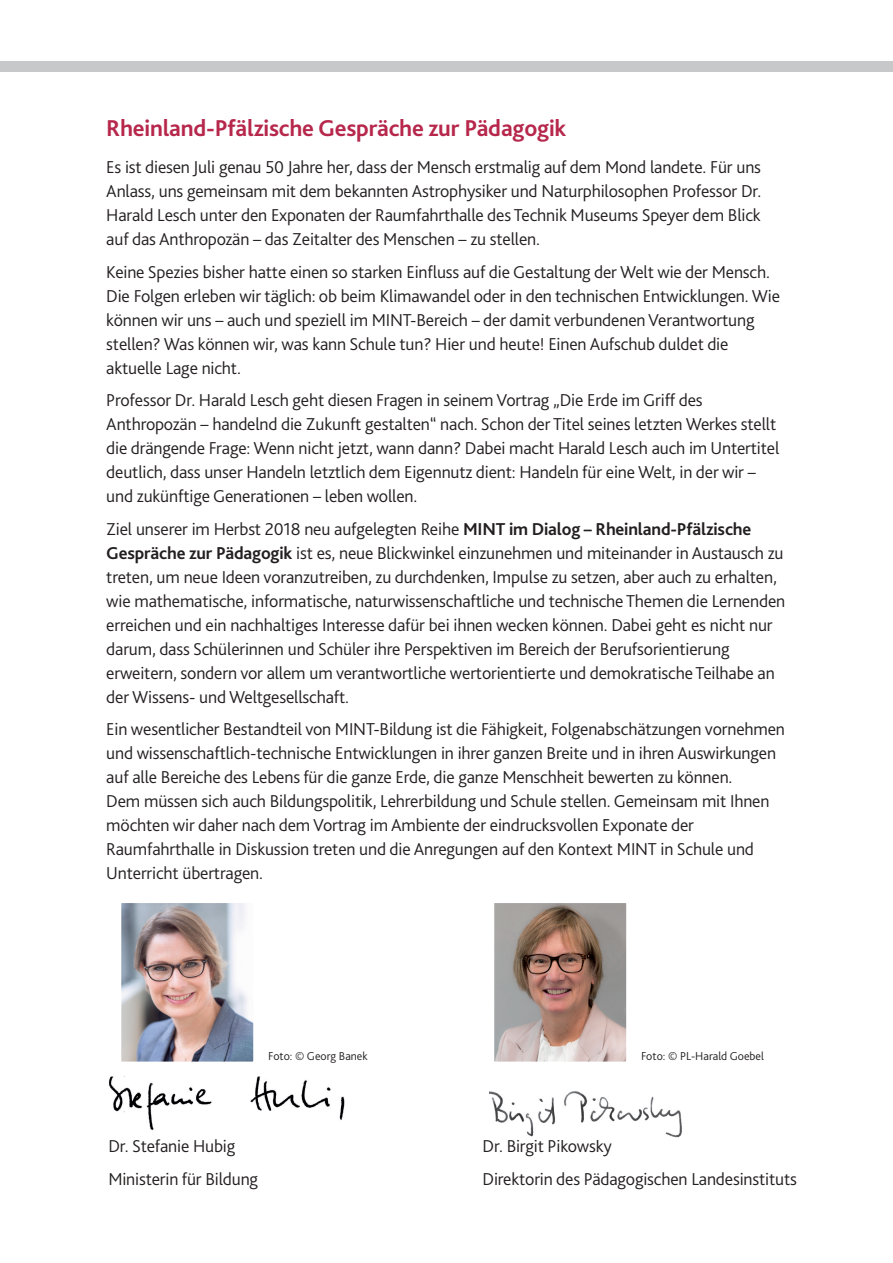
<style>
.page{position:relative;width:893px;height:1263px;background:#fff}
.page>*{position:absolute;margin:0;border:0;box-sizing:border-box;transform-origin:0 0}
.t1{font:700 24px "Bliss 2";letter-spacing:-.01em;color:#b6274b}
.t2{font:300 18px/24px "Bliss 2";letter-spacing:-.01em;color:#231f20}
.t3{font:300 12px "Bliss 2";color:#231f20}
.s1{font-weight:700}
</style>
<div class="page">
<img style="left:109px;top:1076px;width:236px;height:54px">
<img style="left:490px;top:1091px;width:192px;height:47px">
<div style="left:0;top:62px;width:893px;height:10px;background:#c7c8ca"></div>
<img style="left:122px;top:904px;width:130px;height:156px">
<img style="left:495px;top:904px;width:130px;height:156px">
<h1 class="t1" style="left:106px;top:114px;width:462px">Rheinland-Pfälzische Gespräche zur Pädagogik</h1>
<p class="t2" style="left:106px;top:155px;width:657px;text-align:justify">Es ist diesen Juli genau 50 Jahre her, dass der Mensch erstmalig auf dem Mond landete. Für uns Anlass, uns gemeinsam mit dem bekannten Astrophysiker und Naturphilosophen Professor Dr.<br>Harald Lesch unter den Exponaten der Raumfahrthalle des Technik Museums Speyer dem Blick auf das Anthropozän – das Zeitalter des Menschen – zu stellen.</p>
<p class="t2" style="left:106px;top:259px;width:675px">Keine Spezies bisher hatte einen so starken Einfluss auf die Gestaltung der Welt wie der Mensch.<br>Die Folgen erleben wir täglich: ob beim Klimawandel oder in den technischen Entwicklungen. Wie können wir uns – auch und speziell im MINT-Bereich – der damit verbundenen Verantwortung stellen? Was können wir, was kann Schule tun? Hier und heute! Einen Aufschub duldet die aktuelle Lage nicht.</p>
<p class="t2" style="left:106px;top:388px;width:674px">Professor Dr. Harald Lesch geht diesen Fragen in seinem Vortrag „Die Erde im Griff des Anthropozän – handelnd die Zukunft gestalten“ nach. Schon der Titel seines letzten Werkes stellt die drängende Frage: Wenn nicht jetzt, wann dann? Dabei macht Harald Lesch auch im Untertitel deutlich, dass unser Handeln letztlich dem Eigennutz dient: Handeln für eine Welt, in der wir – und zukünftige Generationen – leben wollen.</p>
<p class="t2" style="left:106px;top:516px;width:680px">Ziel unserer im Herbst 2018 neu aufgelegten Reihe <span class="s1">MINT im Dialog – Rheinland-Pfälzische Gespräche zur Pädagogik</span> ist es, neue Blickwinkel einzunehmen und miteinander in Austausch zu treten, um neue Ideen voranzutreiben, zu durchdenken, Impulse zu setzen, aber auch zu erhalten, wie mathematische, informatische, naturwissenschaftliche und technische Themen die Lernenden erreichen und ein nachhaltiges Interesse dafür bei ihnen wecken können. Dabei geht es nicht nur darum, dass Schülerinnen und Schüler ihre Perspektiven im Bereich der Berufsorientierung erweitern, sondern vor allem um verantwortliche wertorientierte und demokratische Teilhabe an der Wissens- und Weltgesellschaft.</p>
<p class="t2" style="left:106px;top:717px;width:680px">Ein wesentlicher Bestandteil von MINT-Bildung ist die Fähigkeit, Folgenabschätzungen vornehmen und wissenschaftlich-technische Entwicklungen in ihrer ganzen Breite und in ihren Auswirkungen auf alle Bereiche des Lebens für die ganze Erde, die ganze Menschheit bewerten zu können.<br>Dem müssen sich auch Bildungspolitik, Lehrerbildung und Schule stellen. Gemeinsam mit Ihnen möchten wir daher nach dem Vortrag im Ambiente der eindrucksvollen Exponate der Raumfahrthalle in Diskussion treten und die Anregungen auf den Kontext MINT in Schule und Unterricht übertragen.</p>
<p class="t3" style="left:268px;top:1049px;width:101px">Foto: © Georg Banek</p>
<p class="t3" style="left:641px;top:1049px;width:124px">Foto: © PL-Harald Goebel</p>
<p class="t2" style="left:108px;top:1134px;width:128px">Dr. Stefanie Hubig</p>
<p class="t2" style="left:483px;top:1134px;width:131px">Dr. Birgit Pikowsky</p>
<p class="t2" style="left:108px;top:1166px;width:151px">Ministerin für Bildung</p>
<p class="t2" style="left:483px;top:1166px;width:316px">Direktorin des Pädagogischen Landesinstituts</p>
</div>
